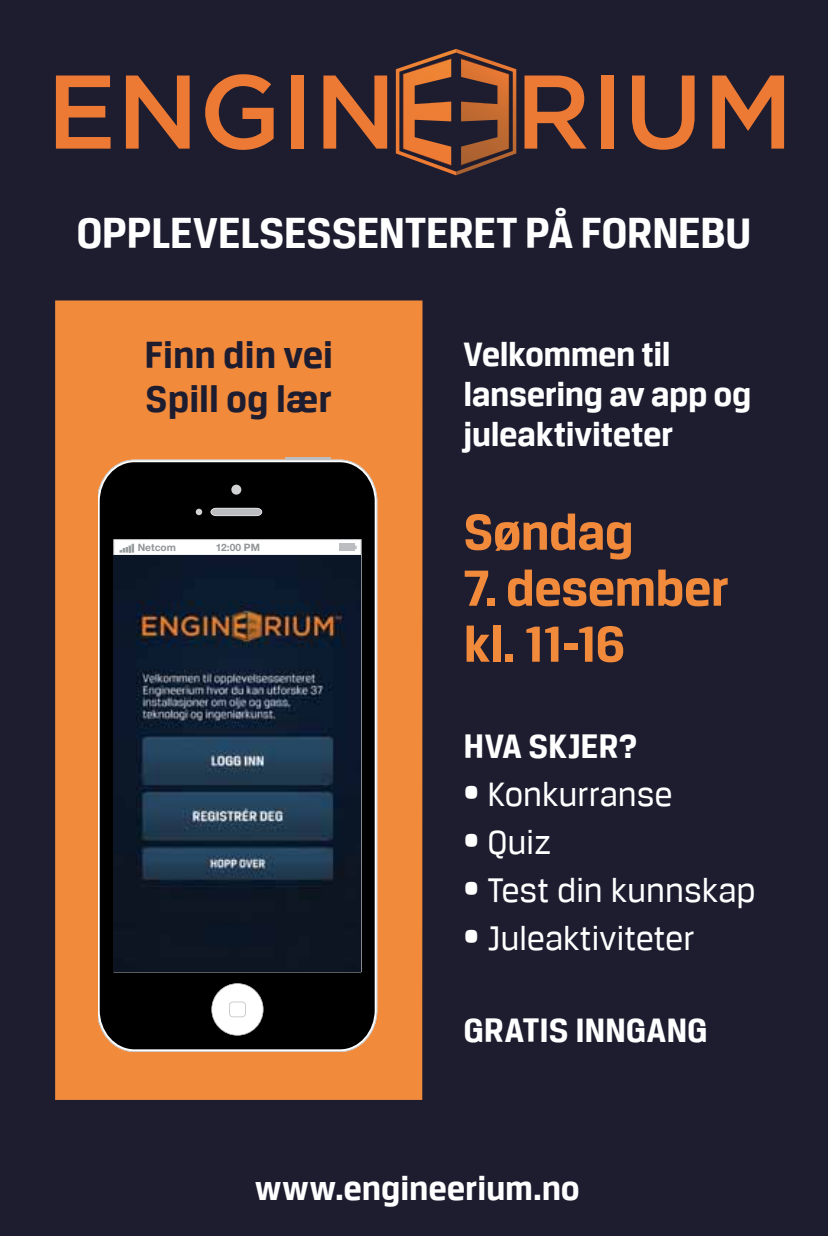
<style>
.page{position:relative;width:828px;height:1236px;background:#1e1d30}
.page>*{position:absolute;margin:0;border:0;box-sizing:border-box;transform-origin:0 0}
.t1{font:700 54px/56px "Breuer Text";letter-spacing:-.015em;color:#f28a3c}
.t2{font:700 46px "Breuer Text";letter-spacing:-.015em;color:#fff}
.t3{font:700 40px/44px "Breuer Text";color:#1e1d30}
.t4{font:700 36px/40px "Breuer Text";letter-spacing:-.01em;color:#fff}
.t5{font:36px "Breuer Text";color:#fff}
.t6{font:700 10.2px "Helvetica Neue";color:#929496}
</style>
<div class="page">
<svg style="left:56px;top:76px;width:55px;height:73px"></svg>
<svg style="left:126px;top:76px;width:64px;height:73px"></svg>
<svg style="left:205px;top:74px;width:69px;height:76px"></svg>
<div style="left:291px;top:76px;width:13px;height:73px;background:#ed7a34"></div>
<svg style="left:323px;top:76px;width:64px;height:73px"></svg>
<svg style="left:524px;top:76px;width:62px;height:73px"></svg>
<div style="left:601px;top:76px;width:12px;height:73px;background:#ed7a34"></div>
<svg style="left:632px;top:76px;width:62px;height:74px"></svg>
<svg style="left:712px;top:76px;width:72px;height:73px"></svg>
<svg style="left:396px;top:49px;width:120px;height:126px"></svg>
<div style="left:55px;top:300px;width:367px;height:800px;background:#f28a3c"></div>
<svg style="left:98px;top:460px;width:279px;height:592px;background:#171514"></svg>
<div style="left:114px;top:540px;width:247px;height:432px;background:#fff"></div>
<svg style="left:210px;top:508px;width:52px;height:8px"></svg>
<hr style="left:285px;top:457px;width:45px;height:3px;background:#bbbdc0">
<svg style="left:120px;top:544px;width:14px;height:8px"></svg>
<div style="left:339px;top:544px;width:15px;height:7px;background:#bbbdc0"></div>
<svg style="left:196px;top:509px;width:6px;height:6px"></svg>
<div style="left:231px;top:485px;width:10px;height:10px;background:#d0d2d3;border-radius:50%"></div>
<svg style="left:211px;top:983px;width:52px;height:53px;background:#bcbcbc"></svg>
<svg style="left:229px;top:1002px;width:17px;height:15px"></svg>
<img style="left:114px;top:555px;width:247px;height:416px">
<p class="t2" style="left:77px;top:208px;width:676px">Opplevelsessenteret på fornebu</p>
<p class="t3" style="left:144px;top:333px;width:190px">Finn din vei<br>Spill og lær</p>
<p class="t6" style="left:138px;top:541px;width:40px">Netcom</p>
<p class="t6" style="left:216px;top:541px;width:46px">12:00 PM</p>
<p class="t4" style="left:463px;top:334px;width:289px">Velkommen til lansering av app og juleaktiviteter</p>
<h1 class="t1" style="left:463px;top:504px;width:172px">Søndag</h1>
<h1 class="t1" style="left:463px;top:560px;width:267px">7. desember kl. 11-16</h1>
<p class="t4" style="left:463px;top:726px;width:175px">HVA SKJER?</p>
<p class="t5" style="left:463px;top:775px;width:211px">• Konkurranse</p>
<p class="t5" style="left:463px;top:823px;width:89px">• Quiz</p>
<p class="t5" style="left:463px;top:871px;width:293px">• Test din kunnskap</p>
<p class="t5" style="left:463px;top:919px;width:233px">• Juleaktiviteter</p>
<p class="t4" style="left:463px;top:1010px;width:246px">GRATIS INNGANG</p>
<p class="t4" style="left:255px;top:1167px;width:327px">www.engineerium.no</p>
</div>
